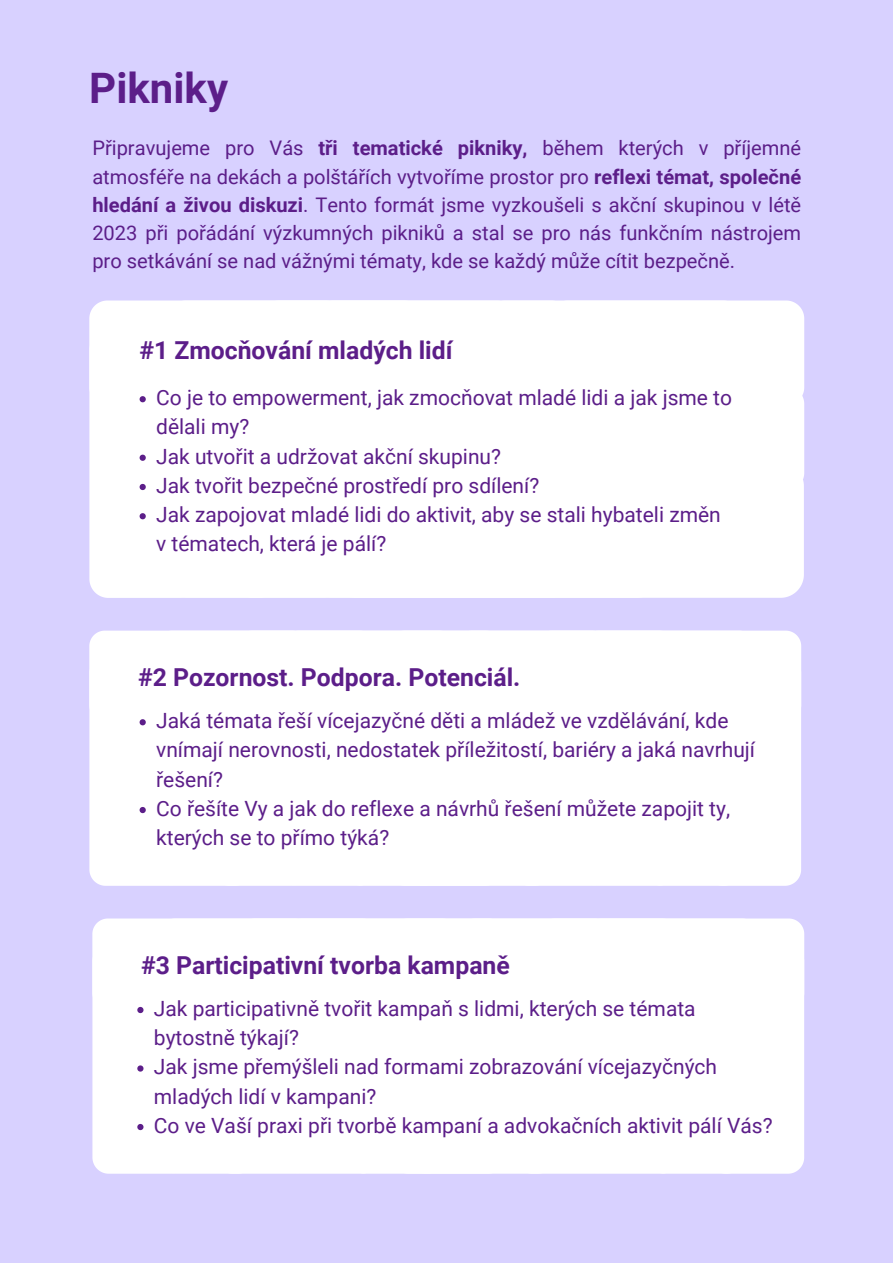
<style>
.page{position:relative;width:893px;height:1263px;background:#d8d1ff}
.page>*{position:absolute;margin:0;border:0;box-sizing:border-box;transform-origin:0 0}
.t1{font:700 42px "Roboto";color:#5c1e89}
.t2{font:700 24.75px "Roboto";color:#5c1e89}
.t3{font:21px/29.2px "Roboto";color:#5c1e89}
.t4{font:20.1px/28.1px "Roboto";color:#5c1e89;text-align:justify}
.s1{font-weight:700}
</style>
<div class="page">
<div style="left:89px;top:300px;width:715px;height:298px;background:#fff"></div>
<div style="left:89px;top:631px;width:712px;height:255px;background:#fff"></div>
<div style="left:92px;top:918px;width:712px;height:255px;background:#fff"></div>
<p class="t1" style="left:89px;top:64px;width:140px">Pikniky</p>
<p class="t4" style="left:92px;top:135px;width:710px">Připravujeme pro Vás <span class="s1">tři tematické pikniky,</span> během kterých v příjemné atmosféře na dekách a polštářích vytvoříme prostor pro <span class="s1">reflexi témat, společné hledání a živou diskuzi</span>. Tento formát jsme vyzkoušeli s akční skupinou v létě 2023 při pořádání výzkumných pikniků a stal se pro nás funkčním nástrojem pro setkávání se nad vážnými tématy, kde se každý může cítit bezpečně.</p>
<p class="t2" style="left:139px;top:336px;width:315px">#1 Zmocňování mladých lidí</p>
<h1 class="t3" style="left:156px;top:383px;width:577px">Co je to empowerment, jak zmocňovat mladé lidi a jak jsme to dělali my?</h1>
<p class="t3" style="left:156px;top:442px;width:346px">Jak utvořit a udržovat akční skupinu?</p>
<p class="t3" style="left:156px;top:471px;width:385px">Jak tvořit bezpečné prostředí pro sdílení?</p>
<p class="t3" style="left:156px;top:500px;width:566px">Jak zapojovat mladé lidi do aktivit, aby se stali hybateli změn v tématech, která je pálí?</p>
<p class="t2" style="left:138px;top:663px;width:384px">#2 Pozornost. Podpora. Potenciál.</p>
<p class="t3" style="left:156px;top:706px;width:600px">Jaká témata řeší vícejazyčné děti a mládež ve vzdělávání, kde vnímají nerovnosti, nedostatek příležitostí, bariéry a jaká navrhují řešení?</p>
<p class="t3" style="left:156px;top:794px;width:575px">Co řešíte Vy a jak do reflexe a návrhů řešení můžete zapojit ty, kterých se to přímo týká?</p>
<p class="t2" style="left:141px;top:950px;width:370px">#3 Participativní tvorba kampaně</p>
<p class="t3" style="left:154px;top:994px;width:543px">Jak participativně tvořit kampaň s lidmi, kterých se témata bytostně týkají?</p>
<p class="t3" style="left:154px;top:1052px;width:565px">Jak jsme přemýšleli nad formami zobrazování vícejazyčných mladých lidí v kampani?</p>
<p class="t3" style="left:154px;top:1111px;width:620px">Co ve Vaší praxi při tvorbě kampaní a advokačních aktivit pálí Vás?</p>
</div>
